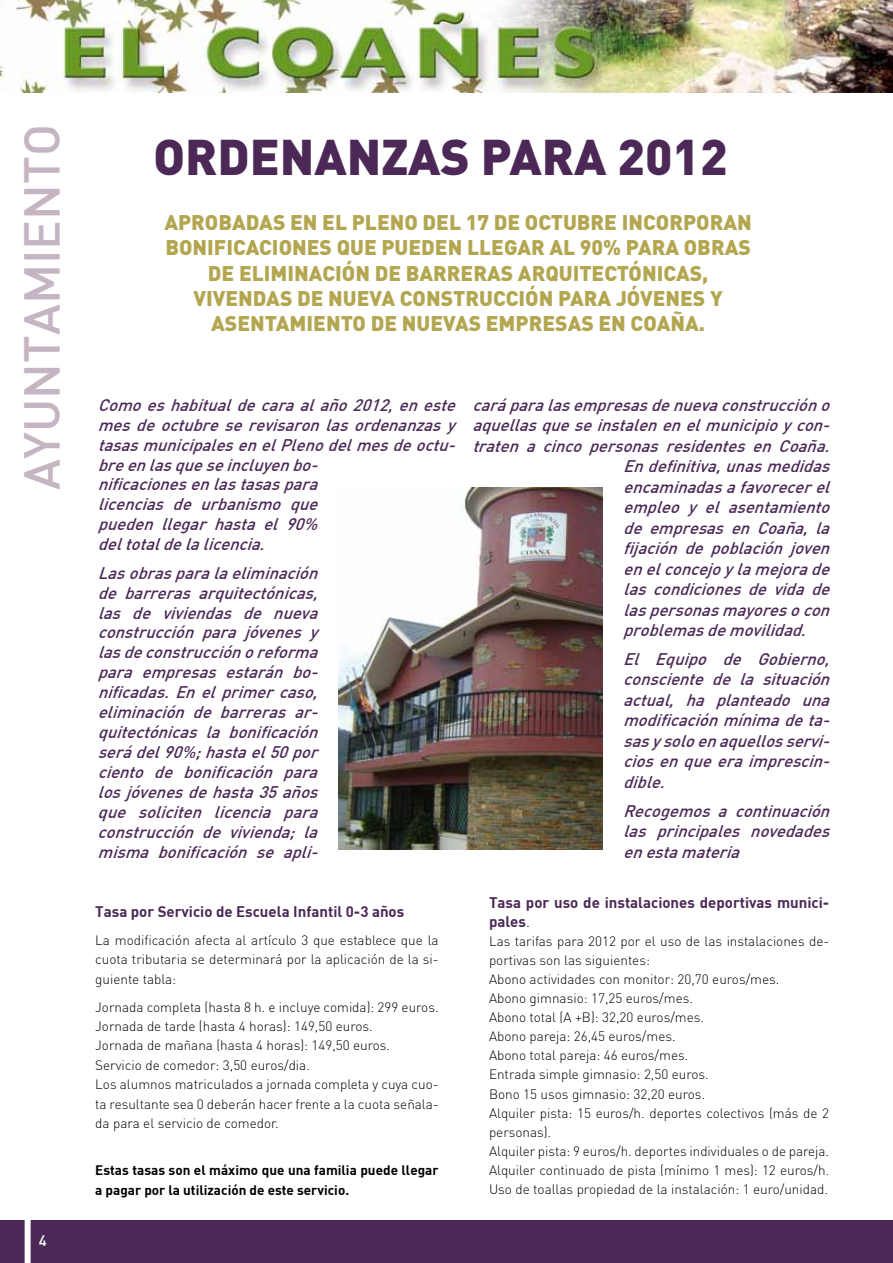
<style>
.page{position:relative;width:893px;height:1263px;background:#fff}
.page>*{position:absolute;margin:0;border:0;box-sizing:border-box;transform-origin:0 0}
.t1{font:900 49.5px "DIN";color:#4b2856}
.t2{font:500 49.5px "DIN";color:#c5b5c2}
.t3{font:900 21px/25.2px "DIN";color:#b3a650}
.t4{font:italic 500 16.5px/20px "DIN";color:#4b2856;text-align:justify}
.t5{font:700 15px/19px "DIN";color:#4b2856}
.t6{font:500 15px "DIN";color:#fff}
.t7{font:300 13.5px/19px "DIN";color:#000}
.t8{font:700 13.5px/19.4px "DIN";color:#000}
.s1{font-weight:300;color:#000}
</style>
<div class="page">
<img style="left:0;top:0;width:893px;height:92px">
<div style="left:0;top:1220px;width:893px;height:43px;background:#4b2856"></div>
<div style="left:25px;top:1214px;width:6px;height:49px;background:#fff"></div>
<img style="left:338px;top:488px;width:264px;height:361px">
<h1 class="t2" style="left:10px;top:490px;width:367px;rotate:-90deg">AYUNTAMIENTO</h1>
<p class="t6" style="left:39px;top:1231px;width:9px">4</p>
<h1 class="t1" style="left:154px;top:124px;width:576px">ORDENANZAS PARA 2012</h1>
<p class="t3" style="left:164px;top:209px;width:589px">APROBADAS EN EL PLENO DEL 17 DE OCTUBRE INCORPORAN<br>BONIFICACIONES QUE PUEDEN</p>
<p class="t3" style="left:467px;top:234px;width:283px">LLEGAR AL 90% PARA OBRAS</p>
<p class="t3" style="left:208px;top:259px;width:502px">DE ELIMINACIÓN DE BARRERAS ARQUITECTÓNICAS,</p>
<p class="t3" style="left:193px;top:284px;width:531px">VIVENDAS DE NUEVA CONSTRUCCIÓN PARA J ÓVENES Y</p>
<p class="t3" style="left:211px;top:310px;width:205px">ASENTAMIENTO DE NUEVA</p>
<p class="t3" style="left:469px;top:310px;width:238px">S EMPRESAS EN COAÑA.</p>
<p class="t4" style="left:98px;top:394px;width:365px;text-align:left">Comoeshabitualdecaraalaño2012,eneste mesdeoctubreserevisaronlasordenanzasy tasasmunicipalesenelPlenodelmesdeoctu&shy;breenlasqueseincluyenbo&shy;nificacionesenlastasaspara<br>licencias de urbanismo que<br>pueden llegar hasta el 90% deltotaldelalicencia.</p>
<p class="t4" style="left:98px;top:562px;width:228px">Lasobrasparalaeliminación de barreras arquitectónicas, las de viviendas de nueva construcción para jóvenes y lasdeconstrucciónoreforma para empresas estarán bo&shy;nificadas.Enelprimercaso, eliminación de barreras ar&shy;quitectónicas la bonificación serádel90%;hastael50por ciento de bonificación para losjóvenesdehasta35años que soliciten licencia para construcción de vivienda; la misma bonificación se apli-</p>
<p class="t5" style="left:95px;top:901px;width:310px">Tasa por Servicio de Escuela Infantil 0-3 años</p>
<p class="t7" style="left:95px;top:930px;width:345px;text-align:justify">La modificación afecta al artículo 3 que establece que la cuota tributaria se determinará por la aplicación de la si&shy;guiente tabla:</p>
<p class="t7" style="left:95px;top:997px;width:345px">Jornada completa (hasta 8 h. e incluye comida): 299 euros.<br>Jornada de tarde (hasta 4 horas): 149,50 euros.<br>Jornada de mañana (hasta 4 horas): 149,50 euros.<br>Servicio de comedor: 3,50 euros/dia.<br>Los alumnos matriculados a jornada completa y cuya cuo&shy;ta resultante sea 0 deberán hacer frente a la cuota señala&shy;da para el servicio de comedor.</p>
<p class="t8" style="left:95px;top:1160px;width:345px">Estas tasas son el máximo que una familia puede llegar a pagar por la utilización de este servicio.</p>
<p class="t4" style="left:472px;top:394px;width:365px">caráparalasempresasdenuevaconstruccióno</p>
<p class="t4" style="left:472px;top:415px;width:365px">aquellasqueseinstalenenelmunicipioycon-</p>
<p class="t4" style="left:472px;top:435px;width:365px">traten a cinco personas residentes en Coaña.</p>
<p class="t4" style="left:623px;top:456px;width:214px">Endefinitiva,unasmedidas</p>
<p class="t4" style="left:623px;top:476px;width:214px">encaminadasafavorecerel</p>
<p class="t4" style="left:623px;top:497px;width:214px">empleo y el asentamiento</p>
<p class="t4" style="left:623px;top:517px;width:214px">de empresas en Coaña, la</p>
<p class="t4" style="left:623px;top:538px;width:214px">fijación de población joven</p>
<p class="t4" style="left:623px;top:558px;width:214px">enelconcejoylamejorade</p>
<p class="t4" style="left:623px;top:578px;width:214px">las condiciones de vida de</p>
<p class="t4" style="left:623px;top:599px;width:214px">laspersonasmayoresocon</p>
<p class="t4" style="left:623px;top:619px;width:190px">problemasdemovilidad.</p>
<p class="t4" style="left:623px;top:648px;width:214px;line-height:20.5px">El Equipo de Gobierno, consciente de la situación actual, ha planteado una modificaciónmínimadeta&shy;sasysoloenaquellosservi&shy;ciosenqueeraimprescin&shy;dible.</p>
<p class="t4" style="left:623px;top:800px;width:214px;line-height:20.5px">Recogemos a continuación las principales novedades enestamateria</p>
<p class="t5" style="left:489px;top:892px;width:342px">Tasa por uso de instalaciones deportivas munici&shy;pales<span class="s1">.</span></p>
<p class="t7" style="left:489px;top:932px;width:342px">Las tarifas para 2012 por el uso de las instalaciones de&shy;portivas son las siguientes:<br>Abono actividades con monitor: 20,70 euros/mes.<br>Abono gimnasio: 17,25 euros/mes.<br>Abono total (A +B): 32,20 euros/mes.<br>Abono pareja: 26,45 euros/mes.<br>Abono total pareja: 46 euros/mes.<br>Entrada simple gimnasio: 2,50 euros.<br>Bono 15 usos gimnasio: 32,20 euros.<br>Alquiler pista: 15 euros/h. deportes colectivos (más de 2 personas).<br>Alquiler pista: 9 euros/h. deportes individuales o de pareja.<br>Alquiler continuado de pista (mínimo 1 mes): 12 euros/h.<br>Uso de toallas propiedad de la instalación: 1 euro/unidad.</p>
</div>
